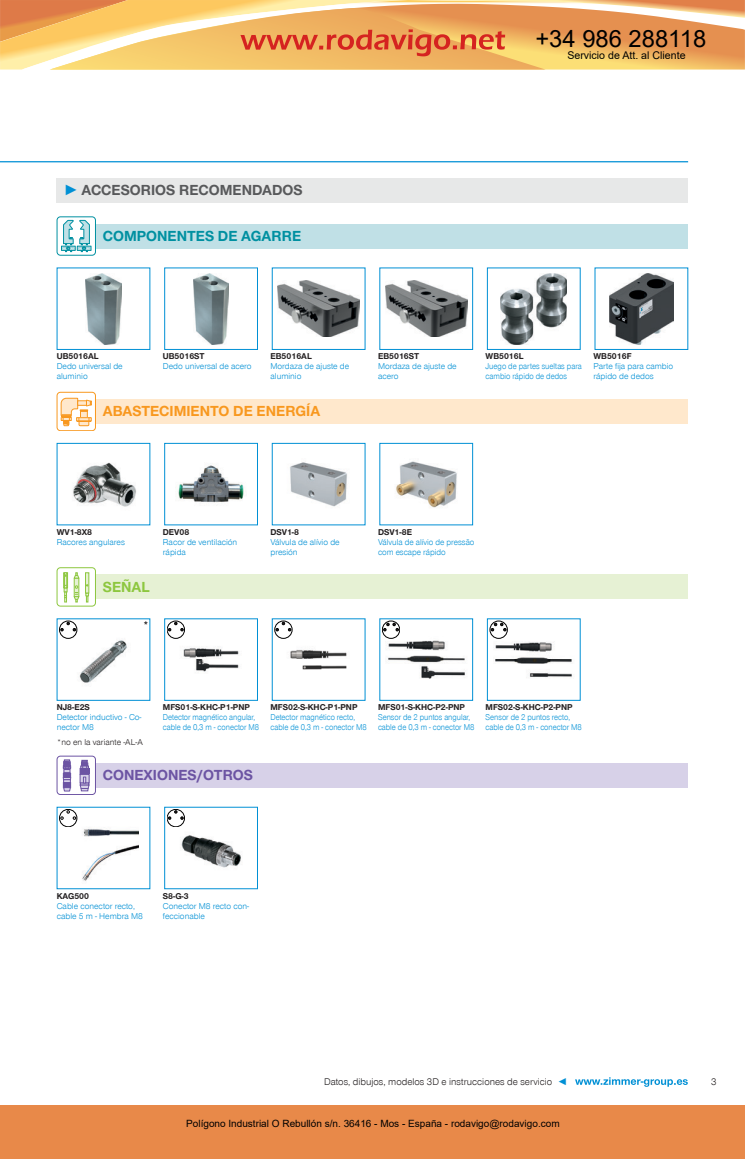
<style>
.page{position:relative;width:745px;height:1159px;background:#fff}
.page>*{position:absolute;margin:0;border:0;box-sizing:border-box;transform-origin:0 0}
.t1{font:23.75px "Arial";color:#000}
.t2{font:700 15px "Zimmer Group Sans Global";color:#58595b}
.t3{font:700 15px "Zimmer Group Sans Global";color:#f8981f}
.t4{font:700 15px "Zimmer Group Sans Global";color:#0090a1}
.t5{font:700 15px "Zimmer Group Sans Global";color:#6c54a3}
.t6{font:700 15px "Zimmer Group Sans Global";color:#8dc73f}
.t7{font:10.62px "Arial";color:#000}
.t8{font:10px "Arial";color:#000}
.t9{font:300 10px "Zimmer Group Sans Global";color:#231f20}
.t10{font:700 10px "Zimmer Group Sans Global";color:#231f20}
.t11{font:300 8.75px/10px "Zimmer Group Sans Global";color:#0090d5}
.t12{font:300 8.75px/10px "Zimmer Group Sans Global";color:#0090d5;scale:.9 1}
.t13{font:700 8.75px "Zimmer Group Sans Global";color:#231f20}
.t14{font:300 8.75px/10px "Zimmer Group Sans Global";color:#0090d5;scale:.91 1}
.t15{font:300 8.75px/10px "Zimmer Group Sans Global";color:#0090d5;scale:.96 1}
.t16{font:300 8.75px "Zimmer Group Sans Global";color:#231f20}
.s1{font-family:"Zimmer Group Sans";color:#0090d5}
.s2{color:#0090d5}
</style>
<div class="page">
<hr style="left:0;top:161px;width:687px;height:1px;background:#0090d5">
<div style="left:57px;top:178px;width:630px;height:25px;background:#e7e8e8"></div>
<svg style="left:56px;top:267px;width:94px;height:83px"></svg>
<svg style="left:164px;top:267px;width:94px;height:83px"></svg>
<svg style="left:271px;top:267px;width:94px;height:83px"></svg>
<svg style="left:379px;top:267px;width:94px;height:83px"></svg>
<svg style="left:486px;top:267px;width:94px;height:83px"></svg>
<svg style="left:594px;top:267px;width:94px;height:83px"></svg>
<div style="left:96px;top:224px;width:591px;height:24px;background:#c0e0e6"></div>
<div style="left:57px;top:216px;width:39px;height:39px;border:1px solid #0090a1;border-radius:3px"></div>
<div style="left:61px;top:246px;width:14px;height:4px;border:1px solid #0090a1"></div>
<div style="left:77px;top:246px;width:14px;height:4px;border:1px solid #0090a1"></div>
<svg style="left:62px;top:220px;width:28px;height:32px"></svg>
<div style="left:96px;top:399px;width:591px;height:25px;background:#ffe8cc"></div>
<div style="left:57px;top:392px;width:39px;height:39px;border:1px solid #f8981f;border-radius:3px"></div>
<svg style="left:61px;top:398px;width:30px;height:28px"></svg>
<svg style="left:56px;top:443px;width:94px;height:82px"></svg>
<svg style="left:164px;top:443px;width:94px;height:82px"></svg>
<svg style="left:271px;top:443px;width:94px;height:82px"></svg>
<svg style="left:379px;top:443px;width:94px;height:82px"></svg>
<div style="left:96px;top:574px;width:591px;height:25px;background:#e6f1d4"></div>
<div style="left:57px;top:567px;width:39px;height:39px;border:1px solid #8dc73f;border-radius:3px"></div>
<svg style="left:85px;top:572px;width:4px;height:30px"></svg>
<div style="left:74px;top:578px;width:5px;height:19px;border:1px solid #8dc73f"></div>
<svg style="left:74px;top:572px;width:5px;height:6px"></svg>
<svg style="left:63px;top:572px;width:5px;height:30px"></svg>
<svg style="left:74px;top:586px;width:5px;height:16px"></svg>
<svg style="left:56px;top:618px;width:94px;height:83px"></svg>
<svg style="left:164px;top:618px;width:94px;height:83px"></svg>
<svg style="left:271px;top:618px;width:94px;height:83px"></svg>
<svg style="left:379px;top:618px;width:94px;height:83px"></svg>
<svg style="left:486px;top:618px;width:94px;height:83px"></svg>
<div style="left:96px;top:763px;width:591px;height:25px;background:#d7d1e8"></div>
<div style="left:57px;top:756px;width:39px;height:39px;border:1px solid #6c54a3;border-radius:3px"></div>
<div style="left:80px;top:768px;width:9px;height:6px;background:#6c54a3"></div>
<div style="left:80px;top:774px;width:9px;height:9px;border:1px solid #6c54a3"></div>
<svg style="left:80px;top:777px;width:9px;height:14px"></svg>
<svg style="left:63px;top:760px;width:8px;height:31px"></svg>
<svg style="left:81px;top:760px;width:7px;height:8px"></svg>
<svg style="left:56px;top:806px;width:94px;height:83px"></svg>
<svg style="left:164px;top:806px;width:94px;height:83px"></svg>
<svg style="left:575px;top:1077px;width:112px;height:10px"></svg>
<div style="left:0;top:1105px;width:744px;height:54px;background:#e88949"></div>
<svg style="left:0;top:0;width:744px;height:70px;background:#f0b66f"></svg>
<h1 class="t1" style="left:535px;top:22px;width:172px">+34 986 288118</h1>
<h2 class="t2" style="left:64px;top:181px;width:240px"><span class="s1">►</span> ACCESORIOS RECOMENDADOS</h2>
<h2 class="t4" style="left:103px;top:227px;width:200px">COMPONENTES DE AGARRE</h2>
<p class="t7" style="left:567px;top:48px;width:120px">Servicio de Att. al Cliente</p>
<p class="t13" style="left:57px;top:351px;width:44px">UB5016AL</p>
<p class="t13" style="left:163px;top:351px;width:43px">UB5016ST</p>
<p class="t13" style="left:270px;top:351px;width:43px">EB5016AL</p>
<p class="t13" style="left:378px;top:351px;width:43px">EB5016ST</p>
<p class="t13" style="left:485px;top:351px;width:40px">WB5016L</p>
<p class="t13" style="left:593px;top:351px;width:39px">WB5016F</p>
<p class="t11" style="left:57px;top:361px;width:67px">Dedo universal de aluminio</p>
<p class="t11" style="left:163px;top:361px;width:90px">Dedo universal de acero</p>
<p class="t11" style="left:270px;top:361px;width:80px">Mordaza de ajuste de aluminio</p>
<p class="t11" style="left:378px;top:361px;width:80px">Mordaza de ajuste de acero</p>
<p class="t14" style="left:485px;top:361px;width:107px">Juego de partes sueltas para cambio rápido de dedos</p>
<p class="t11" style="left:593px;top:361px;width:81px">Parte fija para cambio rápido de dedos</p>
<h2 class="t3" style="left:103px;top:402px;width:219px">ABASTECIMIENTO DE ENERGÍA</h2>
<p class="t13" style="left:57px;top:527px;width:37px">WV1-8X8</p>
<p class="t13" style="left:163px;top:527px;width:28px">DEV08</p>
<p class="t13" style="left:270px;top:527px;width:30px">DSV1-8</p>
<p class="t13" style="left:378px;top:527px;width:35px">DSV1-8E</p>
<p class="t11" style="left:57px;top:537px;width:70px">Racores angulares</p>
<p class="t11" style="left:163px;top:537px;width:76px">Racor de ventilación rápida</p>
<p class="t11" style="left:270px;top:537px;width:71px">Válvula de alívio de presión</p>
<p class="t15" style="left:378px;top:537px;width:102px">Válvula de alívio de pressão com escape rápido</p>
<h2 class="t6" style="left:103px;top:578px;width:49px">SEÑAL</h2>
<p class="t10" style="left:143px;top:618px;width:7px">*</p>
<p class="t13" style="left:57px;top:702px;width:35px">NJ8-E2S</p>
<p class="t13" style="left:163px;top:702px;width:88px">MFS01-S-KHC-P1-PNP</p>
<p class="t13" style="left:270px;top:702px;width:88px">MFS02-S-KHC-P1-PNP</p>
<p class="t13" style="left:378px;top:702px;width:88px">MFS01-S-KHC-P2-PNP</p>
<p class="t13" style="left:485px;top:702px;width:88px">MFS02-S-KHC-P2-PNP</p>
<p class="t11" style="left:57px;top:712px;width:86px">Detector inductivo - Co&shy;nector M8</p>
<p class="t12" style="left:163px;top:712px;width:108px">Detector magnético angular, cable de 0,3 m - conector M8</p>
<p class="t12" style="left:270px;top:712px;width:108px">Detector magnético recto, cable de 0,3 m - conector M8</p>
<p class="t12" style="left:378px;top:712px;width:108px">Sensor de 2 puntos angular, cable de 0,3 m - conector M8</p>
<p class="t12" style="left:485px;top:712px;width:108px">Sensor de 2 puntos recto, cable de 0,3 m - conector M8</p>
<p class="t16" style="left:57px;top:737px;width:88px">*no en la variante -AL-A</p>
<h2 class="t5" style="left:103px;top:766px;width:151px">CONEXIONES/OTROS</h2>
<p class="t13" style="left:57px;top:890px;width:34px">KAG500</p>
<p class="t13" style="left:163px;top:890px;width:27px">S8-G-3</p>
<p class="t11" style="left:57px;top:900px;width:88px">Cable conector recto, cable 5 m - Hembra M8</p>
<p class="t11" style="left:163px;top:900px;width:88px">Conector M8 recto con&shy;feccionable</p>
<p class="t9" style="left:324px;top:1075px;width:244px">Datos, dibujos, modelos 3D e instrucciones de servicio <span class="s2">◄</span></p>
<p class="t8" style="left:186px;top:1117px;width:375px">Polígono Industrial O Rebullón s/n. 36416 - Mos - España - rodavigo@rodavigo.com</p>
<p class="t9" style="left:710px;top:1075px;width:7px">3</p>
</div>
